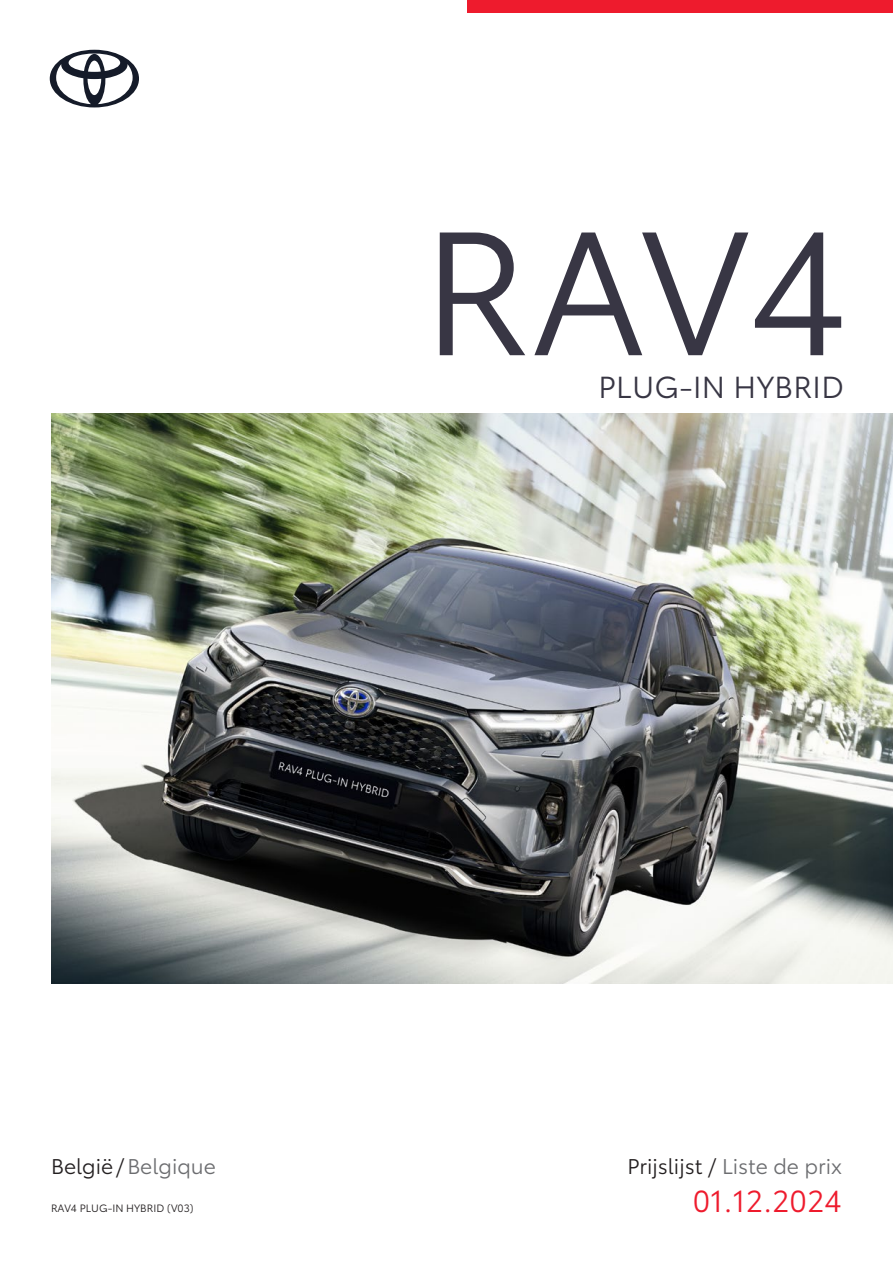
<style>
.page{position:relative;width:893px;height:1263px;background:#fff}
.page>*{position:absolute;margin:0;border:0;box-sizing:border-box;transform-origin:0 0}
.t1{font:172.8px "Toyota Type";color:#383644}
.t2{font:30px "Toyota Type";letter-spacing:.01em;color:#383644}
.t3{font:30px "Toyota Type";color:#ee1b2d}
.t4{font:21px "Toyota Type";color:#231f20}
.t5{font:21px "Toyota Type";color:#6c6d70}
.t6{font:10.5px "Toyota Type";color:#231f20}
.s1{color:#231f20}
.s2{color:#6c6d70}
</style>
<div class="page">
<svg style="left:50px;top:50px;width:89px;height:57px"></svg>
<div style="left:468px;top:0;width:425px;height:13px;background:#ee1b2d"></div>
<img style="left:51px;top:413px;width:842px;height:570px">
<h1 class="t1" style="left:422px;top:166px;width:429px">RAV4</h1>
<h2 class="t2" style="left:598px;top:365px;width:247px">PLUG-IN HYBRID</h2>
<h3 class="t5" style="left:51px;top:1151px;width:166px"><span class="s1">België/</span>Belgique</h3>
<p class="t6" style="left:51px;top:1200px;width:144px">RAV4 PLUG-IN HYBRID (V03)</p>
<h3 class="t4" style="left:628px;top:1151px;width:216px">Prijslijst / <span class="s2">Liste de prix</span></h3>
<h2 class="t3" style="left:693px;top:1179px;width:151px">01.12.2024</h2>
</div>
